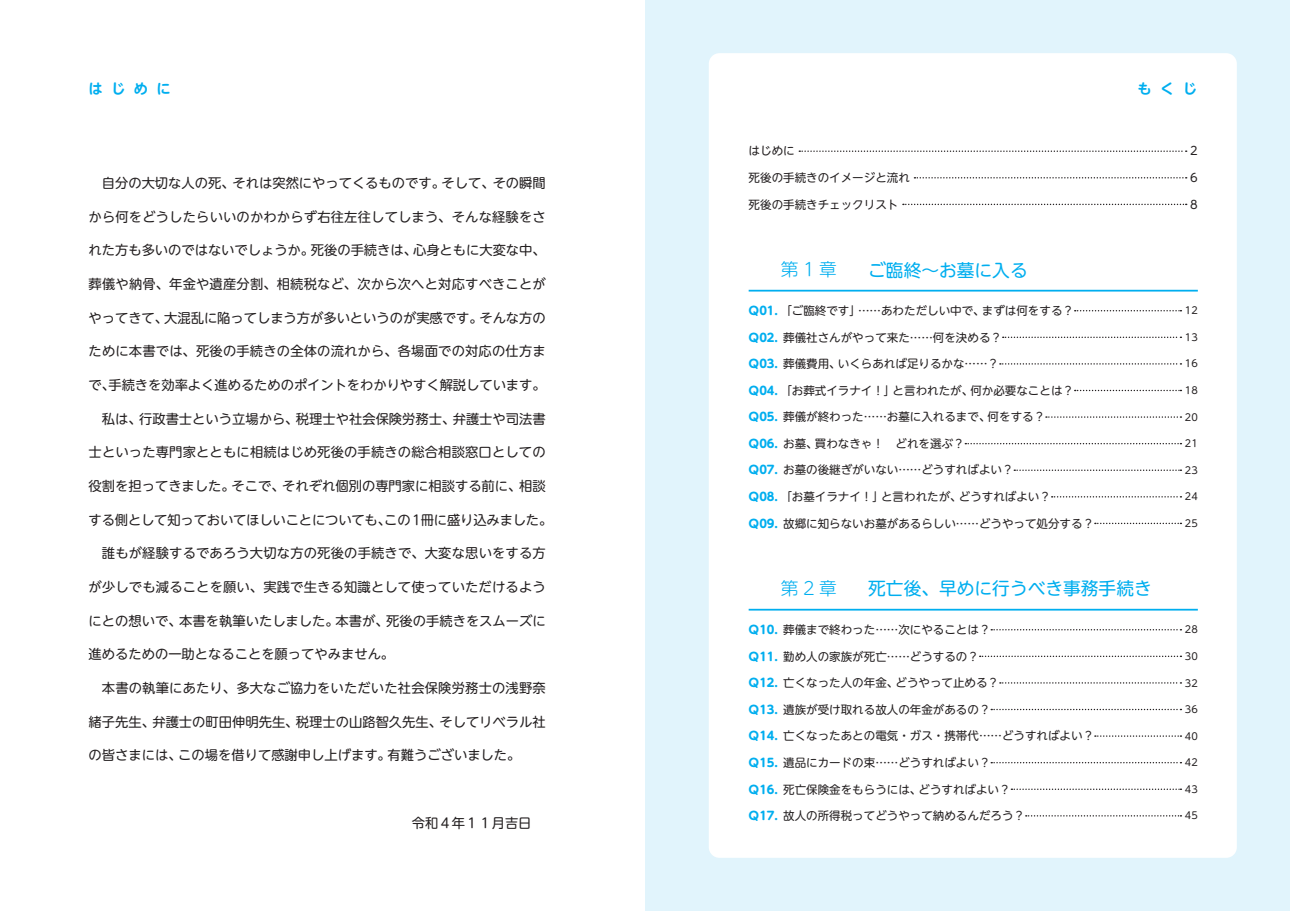
<style>
.page{position:relative;width:1290px;height:911px;background:#fff}
.page>*{position:absolute;margin:0;border:0;box-sizing:border-box;transform-origin:0 0}
.t1{font:17.75px "UD Shin M Go Pr 6 N";color:#00aeef}
.t2{font:300 17.75px "UD Shin M Go Pr 6 N";letter-spacing:.25em;color:#00aeef}
.t3{font:700 14.12px "UD Shin M Go Pr 6 N De";letter-spacing:.6em;color:#00aeef}
.t4{font:13.25px "UD Shin M Go Pr 6 N";color:#231f20}
.t5{font:11.5px "UD Shin M Go Pr 6 N";color:#231f20}
.t6{font:9.75px "UD Shin M Go Pr 6 N";color:#231f20}
.s1{font-weight:700;color:#00aeef}
</style>
<div class="page">
<div style="left:645px;top:0;width:645px;height:911px;background:#e1f4fc"></div>
<div style="left:709px;top:53px;width:528px;height:804px;background:#fff;border-radius:11px"></div>
<svg style="left:799px;top:150px;width:387px;height:2px"></svg>
<svg style="left:914px;top:177px;width:272px;height:1px"></svg>
<svg style="left:903px;top:204px;width:283px;height:1px"></svg>
<svg style="left:1075px;top:310px;width:106px;height:1px"></svg>
<svg style="left:1003px;top:336px;width:178px;height:2px"></svg>
<svg style="left:1000px;top:363px;width:181px;height:1px"></svg>
<svg style="left:1075px;top:390px;width:106px;height:1px"></svg>
<svg style="left:1046px;top:416px;width:135px;height:2px"></svg>
<svg style="left:965px;top:443px;width:216px;height:1px"></svg>
<svg style="left:1014px;top:469px;width:167px;height:2px"></svg>
<svg style="left:1052px;top:496px;width:129px;height:1px"></svg>
<svg style="left:1095px;top:522px;width:86px;height:2px"></svg>
<svg style="left:991px;top:629px;width:190px;height:1px"></svg>
<svg style="left:980px;top:655px;width:201px;height:2px"></svg>
<svg style="left:1000px;top:682px;width:181px;height:1px"></svg>
<svg style="left:991px;top:709px;width:190px;height:1px"></svg>
<svg style="left:1095px;top:735px;width:86px;height:2px"></svg>
<svg style="left:991px;top:762px;width:190px;height:1px"></svg>
<svg style="left:1011px;top:788px;width:170px;height:2px"></svg>
<svg style="left:1026px;top:815px;width:155px;height:1px"></svg>
<hr style="left:749px;top:290px;width:449px;height:1px;background:#00aeef">
<hr style="left:749px;top:609px;width:449px;height:1px;background:#00aeef">
<p class="t3" style="left:89px;top:77px;width:84px">はじめに</p>
<p class="t3" style="left:1137px;top:77px;width:61px">もくじ</p>
<p class="t4" style="left:102px;top:172px;width:445px">自分の大切な人の死、それは突然にやってくるものです。そして、その瞬間</p>
<p class="t4" style="left:89px;top:206px;width:459px">から何をどうしたらいいのかわからず右往左往してしまう、そんな経験をさ</p>
<p class="t4" style="left:89px;top:239px;width:459px">れた方も多いのではないでしょうか。死後の手続きは、心身ともに大変な中、</p>
<p class="t4" style="left:89px;top:273px;width:459px">葬儀や納骨、年金や遺産分割、相続税など、次から次へと対応すべきことが</p>
<p class="t4" style="left:89px;top:307px;width:459px">やってきて、大混乱に陥ってしまう方が多いというのが実感です。そんな方の</p>
<p class="t4" style="left:89px;top:340px;width:459px">ために本書では、死後の手続きの全体の流れから、各場面での対応の仕方ま</p>
<p class="t4" style="left:89px;top:374px;width:459px">で、手続きを効率よく進めるためのポイントをわかりやすく解説しています。</p>
<p class="t4" style="left:102px;top:408px;width:445px">私は、行政書士という立場から、税理士や社会保険労務士、弁護士や司法書</p>
<p class="t4" style="left:89px;top:441px;width:459px">士といった専門家とともに相続はじめ死後の手続きの総合相談窓口としての</p>
<p class="t4" style="left:89px;top:475px;width:459px">役割を担ってきました。そこで、それぞれ個別の専門家に相談する前に、相談</p>
<p class="t4" style="left:89px;top:509px;width:465px">する側として知っておいてほしいことについても、この1冊に盛り込みました。</p>
<p class="t4" style="left:102px;top:542px;width:445px">誰もが経験するであろう大切な方の死後の手続きで、大変な思いをする方</p>
<p class="t4" style="left:89px;top:576px;width:459px">が少しでも減ることを願い、実践で生きる知識として使っていただけるよう</p>
<p class="t4" style="left:89px;top:609px;width:459px">にとの想いで、本書を執筆いたしました。本書が、死後の手続きをスムーズに</p>
<p class="t4" style="left:89px;top:643px;width:307px">進めるための一助となることを願ってやみません。</p>
<p class="t4" style="left:102px;top:677px;width:445px">本書の執筆にあたり、多大なご協力をいただいた社会保険労務士の浅野奈</p>
<p class="t4" style="left:89px;top:710px;width:459px">緒子先生、弁護士の町田伸明先生、税理士の山路智久先生、そしてリベラル社</p>
<p class="t4" style="left:89px;top:744px;width:433px">の皆さまには、この場を借りて感謝申し上げます。有難うございました。</p>
<p class="t4" style="left:412px;top:811px;width:121px">令和４年１１月吉日</p>
<p class="t5" style="left:749px;top:142px;width:48px">はじめに</p>
<p class="t5" style="left:1190px;top:142px;width:9px">2</p>
<p class="t5" style="left:749px;top:168px;width:163px">死後の手続きのイメージと流れ</p>
<p class="t5" style="left:1190px;top:168px;width:9px">6</p>
<p class="t5" style="left:749px;top:195px;width:151px">死後の手続きチェックリスト</p>
<p class="t5" style="left:1190px;top:195px;width:9px">8</p>
<h1 class="t2" style="left:781px;top:255px;width:57px">第1章</h1>
<h1 class="t1" style="left:868px;top:255px;width:161px">ご臨終〜お墓に入る</h1>
<p class="t5" style="left:749px;top:301px;width:327px"><span class="s1">Q01．</span>「ご臨終です」……あわただしい中で、まずは何をする？</p>
<p class="t6" style="left:1185px;top:302px;width:14px">12</p>
<p class="t5" style="left:749px;top:328px;width:255px"><span class="s1">Q02．</span>葬儀社さんがやって来た……何を決める？</p>
<p class="t6" style="left:1185px;top:329px;width:14px">13</p>
<p class="t5" style="left:749px;top:354px;width:252px"><span class="s1">Q03．</span>葬儀費用、いくらあれば足りるかな……？</p>
<p class="t6" style="left:1185px;top:356px;width:14px">16</p>
<p class="t5" style="left:749px;top:381px;width:327px"><span class="s1">Q04．</span>「お葬式イラナイ！」と言われたが、何か必要なことは？</p>
<p class="t6" style="left:1185px;top:382px;width:14px">18</p>
<p class="t5" style="left:749px;top:407px;width:298px"><span class="s1">Q05．</span>葬儀が終わった……お墓に入れるまで、何をする？</p>
<p class="t6" style="left:1185px;top:409px;width:14px">20</p>
<p class="t5" style="left:749px;top:434px;width:217px"><span class="s1">Q06．</span>お墓、買わなきゃ！　どれを選ぶ？</p>
<p class="t6" style="left:1185px;top:435px;width:14px">21</p>
<p class="t5" style="left:749px;top:460px;width:266px"><span class="s1">Q07．</span>お墓の後継ぎがいない……どうすればよい？</p>
<p class="t6" style="left:1185px;top:462px;width:14px">23</p>
<p class="t5" style="left:749px;top:487px;width:304px"><span class="s1">Q08．</span>「お墓イラナイ！」と言われたが、どうすればよい？</p>
<p class="t6" style="left:1185px;top:488px;width:14px">24</p>
<p class="t5" style="left:749px;top:514px;width:347px"><span class="s1">Q09．</span>故郷に知らないお墓があるらしい……どうやって処分する？</p>
<p class="t6" style="left:1185px;top:515px;width:14px">25</p>
<h1 class="t2" style="left:781px;top:574px;width:57px">第2章</h1>
<h1 class="t1" style="left:868px;top:573px;width:285px">死亡後、早めに行うべき事務手続き</h1>
<p class="t5" style="left:749px;top:620px;width:243px"><span class="s1">Q10．</span>葬儀まで終わった……次にやることは？</p>
<p class="t6" style="left:1185px;top:621px;width:14px">28</p>
<p class="t5" style="left:749px;top:646px;width:232px"><span class="s1">Q11．</span>勤め人の家族が死亡……どうするの？</p>
<p class="t6" style="left:1185px;top:648px;width:14px">30</p>
<p class="t5" style="left:749px;top:673px;width:252px"><span class="s1">Q12．</span>亡くなった人の年金、どうやって止める？</p>
<p class="t6" style="left:1185px;top:674px;width:14px">32</p>
<p class="t5" style="left:749px;top:700px;width:243px"><span class="s1">Q13．</span>遺族が受け取れる故人の年金があるの？</p>
<p class="t6" style="left:1185px;top:701px;width:14px">36</p>
<p class="t5" style="left:749px;top:726px;width:347px"><span class="s1">Q14．</span>亡くなったあとの電気・ガス・携帯代……どうすればよい？</p>
<p class="t6" style="left:1185px;top:728px;width:14px">40</p>
<p class="t5" style="left:749px;top:753px;width:243px"><span class="s1">Q15．</span>遺品にカードの束……どうすればよい？</p>
<p class="t6" style="left:1185px;top:754px;width:14px">42</p>
<p class="t5" style="left:749px;top:779px;width:263px"><span class="s1">Q16．</span>死亡保険金をもらうには、どうすればよい？</p>
<p class="t6" style="left:1185px;top:781px;width:14px">43</p>
<p class="t5" style="left:749px;top:806px;width:278px"><span class="s1">Q17．</span>故人の所得税ってどうやって納めるんだろう？</p>
<p class="t6" style="left:1185px;top:807px;width:14px">45</p>
</div>
